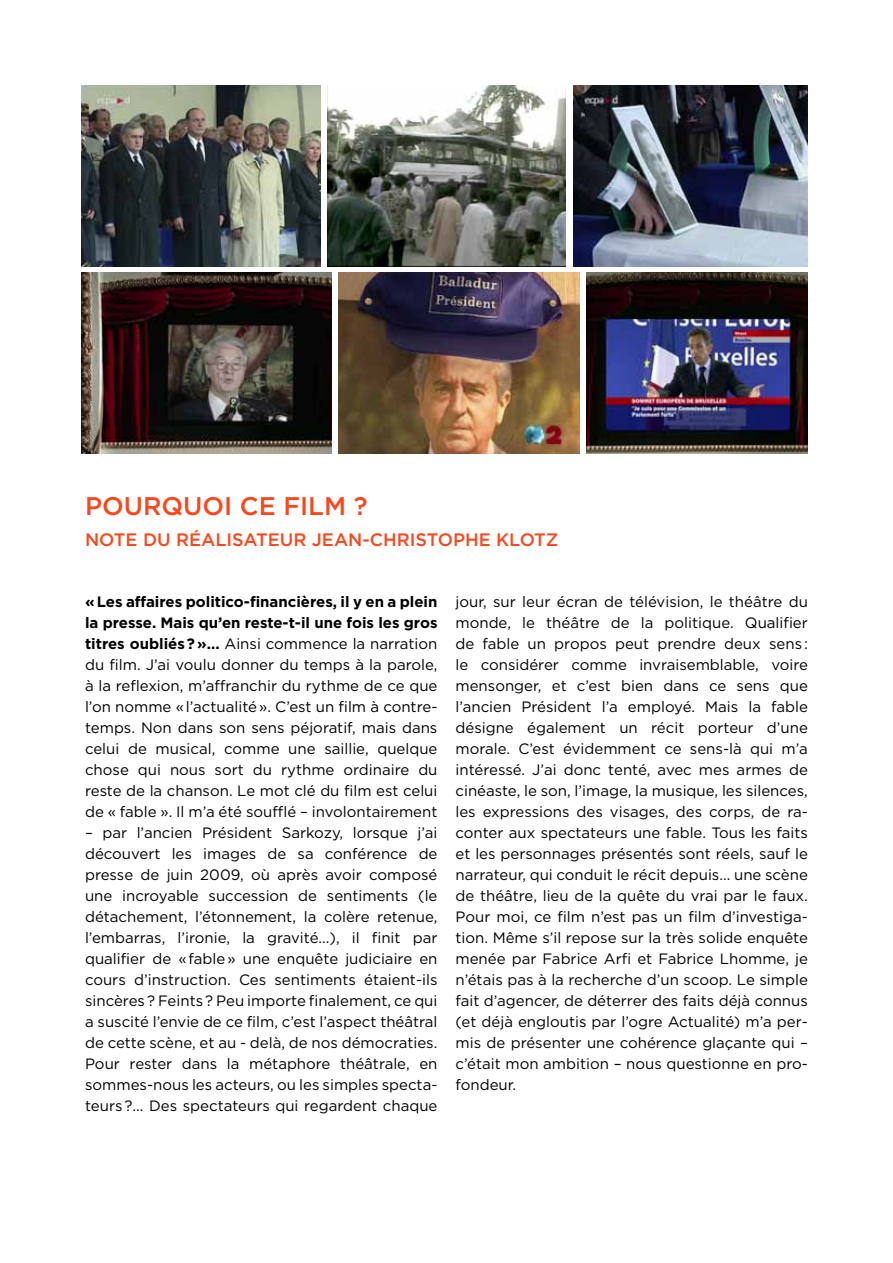
<style>
.page{position:relative;width:893px;height:1263px;background:#fff}
.page>*{position:absolute;margin:0;border:0;box-sizing:border-box;transform-origin:0 0}
.t1{font:500 25.5px "Gotham";color:#fa471c}
.t2{font:500 18px "Gotham";color:#fa471c}
.t3{font:15px/21px "Gotham";color:#000;text-align:justify}
.s1{font-weight:700}
</style>
<div class="page">
<img style="left:81px;top:85px;width:239px;height:181px">
<img style="left:81px;top:272px;width:251px;height:182px">
<img style="left:327px;top:85px;width:239px;height:181px">
<img style="left:573px;top:85px;width:235px;height:181px">
<img style="left:338px;top:272px;width:241px;height:182px">
<img style="left:587px;top:272px;width:221px;height:182px">
<h1 class="t1" style="left:85px;top:489px;width:284px">POURQUOI CE FILM ?</h1>
<p class="t2" style="left:85px;top:528px;width:475px">NOTE DU RÉALISATEUR JEAN-CHRISTOPHE KLOTZ</p>
<p class="t3" style="left:85px;top:590px;width:354px"><span class="s1">« Les affaires politico-financières, il y en a plein la presse. Mais qu’en reste-t-il une fois les gros titres oubliés ? »...</span> Ainsi commence la narration du film. J’ai voulu donner du temps à la parole, à la reflexion, m’affranchir du rythme de ce que l’on nomme « l’actualité ». C’est un film à contre&shy;temps. Non dans son sens péjoratif, mais dans celui de musical, comme une saillie, quelque chose qui nous sort du rythme ordinaire du reste de la chanson. Le mot clé du film est celui de « fable ». I l m’a été soufflé – involontairement</p>
<p class="t3" style="left:85px;top:821px;width:354px">– par l’ancien Président Sarkozy, lorsque j’ai découvert les images de sa conférence de presse de juin 2009, où après avoir composé une incroyable succession de sentiments (le détachement, l’étonnement, la colère retenue, l’embarras, l’ironie, la gravité...), il finit par qualifier de « fable » une enquête judiciaire en cours d’instruction. Ces sentiments étaient-ils sincères ? Feints ? Peu importe finalement, ce qui a suscité l’envie de ce film, c’est l’aspect théâtral de cette scène, et au - delà, de nos démocraties.<br>Pour rester dans la métaphore théâtrale, en sommes-nous les acteurs, ou les simples specta&shy;teurs ?... Des spectateurs qui regardent chaque</p>
<p class="t3" style="left:455px;top:590px;width:354px">jour, sur leur écran de télévision, le théâtre du monde, le théâtre de la politique. Qualifier de fable un propos peut prendre deux sens : le considérer comme invraisemblable, voire mensonger, et c’est bien dans ce sens que l’ancien Président l’a employé. Mais la fable désigne également un récit porteur d’une morale. C’est évidemment ce sens-là qui m’a intéressé. J’ai donc tenté, avec mes armes de cinéaste, le son, l’image, la musique, les silences, les expressions des visages, des corps, de ra&shy;conter aux spectateurs une fable. Tous les faits et les personnages présentés sont réels, sauf le narrateur, qui conduit le récit depuis... une scène de théâtre, lieu de la quête du vrai par le faux.<br>Pour moi, ce film n’est pas un film d’investiga&shy;tion. Même s’il repose sur la très solide enquête menée par Fabrice Arfi et Fabrice Lhomme, je n’étais pas à la recherche d’un scoop. Le simple fait d’agencer, de déterrer des faits déjà connus (et déjà engloutis par l’ogre Actualité) m’a per&shy;mis de présenter une cohérence glaçante qui – c’était mon ambition – nous questionne en pro&shy;fondeur.</p>
</div>
